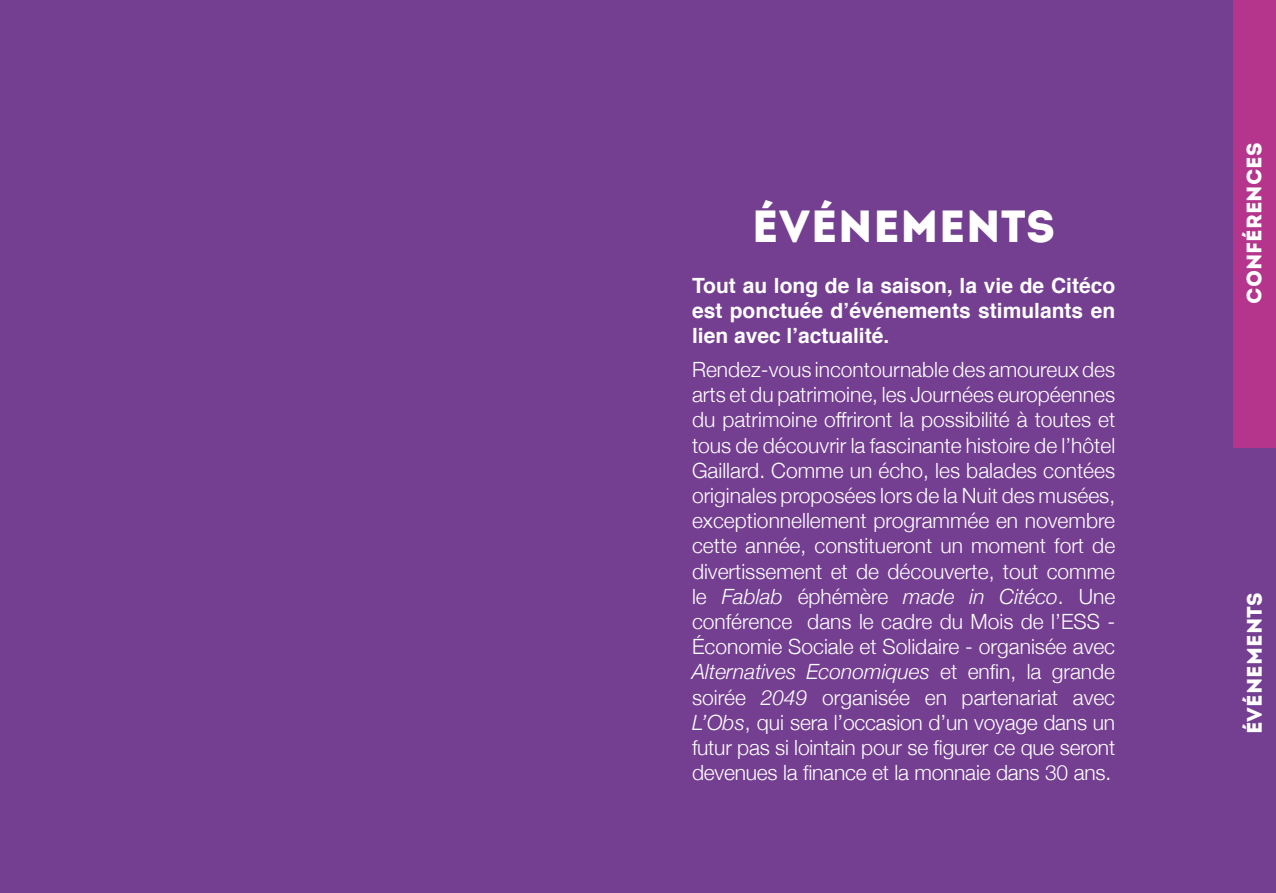
<style>
.page{position:relative;width:1276px;height:893px;background:#fff}
.page>*{position:absolute;margin:0;border:0;box-sizing:border-box;transform-origin:0 0}
.t1{font:45px "Intro";color:#fff}
.t2{font:300 21px/25.2px "Helvetica Neue";letter-spacing:-.01em;color:#fff;text-align:justify}
.t3{font:700 21px/25.2px "Helvetica";color:#fff;text-align:justify}
.t4{font:21px "Intro";color:#fff}
.s1{font-style:italic}
</style>
<div class="page">
<div style="left:0;top:0;width:638px;height:893px;background:#743e91"></div>
<div style="left:638px;top:0;width:638px;height:893px;background:#743e91"></div>
<div style="left:1233px;top:0;width:43px;height:448px;background:#b4358b"></div>
<h1 class="t1" style="left:752px;top:199px;width:305px">ÉVÉNEMENTS</h1>
<p class="t3" style="left:692px;top:273px;width:425px">Tout au long de la saison, la vie de Citéco est ponctuée d’événements stimulants en lien avec l’actualité.</p>
<p class="t2" style="left:692px;top:355px;width:425px">Rendez-vous incontournable des amoureux des arts et du patrimoine, les Journées européennes du patrimoine offriront la possibilité à toutes et tous de découvrir la fascinante histoire de l’hôtel Gaillard. Comme un écho, les balades contées originales proposées lors de la Nuit des musées, exceptionnellement programmée en novembre cette année, constitueront un moment fort de divertissement et de découverte, tout comme le <span class="s1">Fablab</span> éphémère <span class="s1">made in Citéco</span>. Une conférence dans le cadre du Mois de l’ESS - Économie Sociale et Solidaire - organisée avec <span class="s1">Alternatives Economiques</span> et enfin, la grande soirée <span class="s1">2049</span> organisée en partenariat avec <span class="s1">L’Obs</span>, qui sera l’occasion d’un voyage dans un futur pas si lointain pour se figurer ce que seront devenues la finance et la monnaie dans 30 ans.</p>
<p class="t4" style="left:1241px;top:304px;width:162px;rotate:-90deg">CONFÉRENCES</p>
<p class="t4" style="left:1242px;top:734px;width:143px;rotate:-90deg">ÉVÉNEMENTS</p>
</div>
